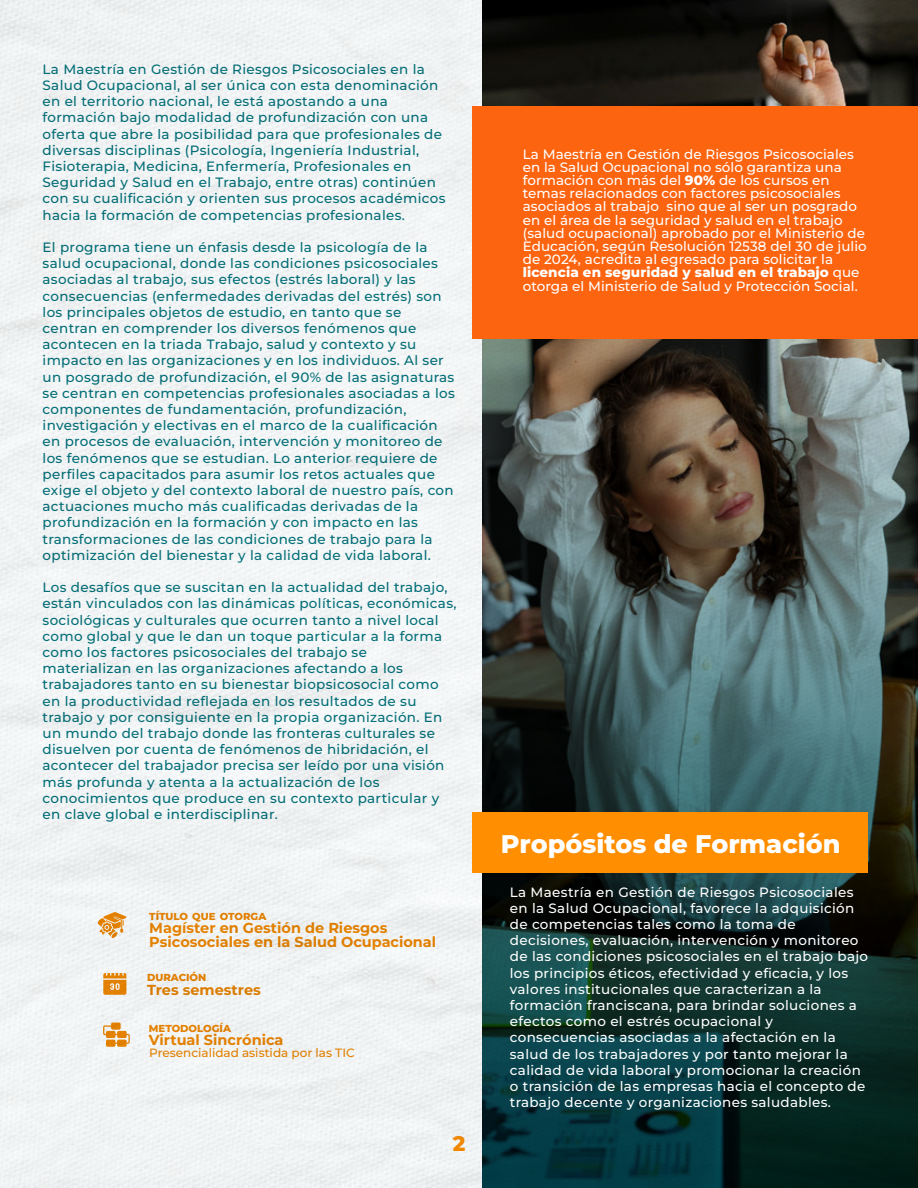
<style>
.page{position:relative;width:918px;height:1188px;background:#fff}
.page>*{position:absolute;margin:0;border:0;box-sizing:border-box;transform-origin:0 0}
.t1{font:800 25.5px "Montserrat";color:#fff}
.t2{font:800 21px "Montserrat";color:#ff8e00}
.t3{font:700 14.4px/13.5px "Montserrat";color:#f08700}
.t4{font:700 14.4px "Montserrat";color:#e88302}
.t5{font:500 13.5px/16.2px "Montserrat";letter-spacing:.025em;color:#03737c}
.t6{font:500 13.5px/16.2px "Montserrat";letter-spacing:.02em;color:#fff}
.t7{font:500 12px "Montserrat";color:#f08700}
.t8{font:800 10.05px "Montserrat";color:#f08700}
.s1{font-weight:800}
</style>
<div class="page">
<img style="left:0;top:0;width:918px;height:1188px">
<div style="left:473px;top:107px;width:445px;height:232px;background:#fc6410"></div>
<div style="left:473px;top:812px;width:395px;height:60px;background:#ff8e00"></div>
<p class="t5" style="left:43px;top:61px;width:404px">La Maestría en Gestión de Riesgos Psicosociales en la Salud Ocupacional, al ser única con esta denominación en el territorio nacional, le está apostando a una formación bajo modalidad de profundización con una oferta que abre la posibilidad para que profesionales de diversas disciplinas (Psicología, Ingeniería Industrial, Fisioterapia, Medicina, Enfermería, Profesionales en Seguridad y Salud en el Trabajo, entre otras) continúen con su cualificación y orienten sus procesos académicos hacia la formación de competencias profesionales.</p>
<p class="t5" style="left:43px;top:239px;width:414px">El programa tiene un énfasis desde la psicología de la salud ocupacional, donde las condiciones psicosociales asociadas al trabajo, sus efectos (estrés laboral) y las consecuencias (enfermedades derivadas del estrés) son los principales objetos de estudio, en tanto que se centran en comprender los diversos fenómenos que acontecen en la triada Trabajo, salud y contexto y su impacto en las organizaciones y en los individuos. Al ser un posgrado de profundización, el 90% de las asignaturas se centran en competencias profesionales asociadas a los componentes de fundamentación, profundización, investigación y electivas en el marco de la cualificación en procesos de evaluación, intervención y monitoreo de los fenómenos que se estudian. Lo anterior requiere de perfiles capacitados para asumir los retos actuales que exige el objeto y del contexto laboral de nuestro país, con actuaciones mucho más cualificadas derivadas de la profundización en la formación y con impacto en las transformaciones de las condiciones de trabajo para la optimización del bienestar y la calidad de vida laboral.</p>
<p class="t5" style="left:43px;top:579px;width:415px">Los desafíos que se suscitan en la actualidad del trabajo, están vinculados con las dinámicas políticas, económicas, sociológicas y culturales que ocurren tanto a nivel local como global y que le dan un toque particular a la forma como los factores psicosociales del trabajo se materializan en las organizaciones afectando a los trabajadores tanto en su bienestar biopsicosocial como en la productividad reflejada en los resultados de su trabajo y por consiguiente en la propia organización. En un mundo del trabajo donde las fronteras culturales se disuelven por cuenta de fenómenos de hibridación, el acontecer del trabajador precisa ser leído por una visión más profunda y atenta a la actualización de los conocimientos que produce en su contexto particular y en clave global e interdisciplinar.</p>
<p class="t8" style="left:149px;top:910px;width:119px">TÍTULO QUE OTORGA</p>
<p class="t3" style="left:149px;top:921px;width:288px">Magíster en Gestión de Riesgos<br>Psicosociales en la Salud Ocupacional</p>
<p class="t8" style="left:147px;top:971px;width:61px">DURACIÓN</p>
<p class="t4" style="left:147px;top:980px;width:115px">Tres semestres</p>
<p class="t8" style="left:149px;top:1021px;width:84px">METODOLOGÍA</p>
<p class="t3" style="left:149px;top:1033px;width:136px">Virtual Sincrónica</p>
<p class="t7" style="left:149px;top:1045px;width:207px">Presencialidad asistida por las TIC</p>
<h2 class="t2" style="left:453px;top:1129px;width:14px">2</h2>
<p class="t6" style="left:523px;top:147px;width:346px;line-height:13.2px">La Maestría en Gestión de Riesgos Psicosociales en la Salud Ocupacional no sólo garantiza una formación con más del <span class="s1">90%</span> de los cursos en temas relacionados con factores psicosociales asociados al trabajo sino que al ser un posgrado en el área de la seguridad y salud en el trabajo (salud ocupacional) aprobado por el Ministerio de Educación, según Resolución 12538 del 30 de julio de 2024, acredita al egresado para solicitar la <span class="s1">licencia en seguridad y salud en el trabajo</span> que otorga el Ministerio de Salud y Protección Social.</p>
<h1 class="t1" style="left:501px;top:827px;width:341px">Propósitos de Formación</h1>
<p class="t6" style="left:510px;top:883px;width:360px">La Maestría en Gestión de Riesgos Psicosociales en la Salud Ocupacional, favorece la adquisición de competencias tales como la toma de decisiones, evaluación, intervención y monitoreo de las condiciones psicosociales en el trabajo bajo los principios éticos, efectividad y eficacia, y los valores institucionales que caracterizan a la formación franciscana, para brindar soluciones a efectos como el estrés ocupacional y consecuencias asociadas a la afectación en la salud de los trabajadores y por tanto mejorar la calidad de vida laboral y promocionar la creación o transición de las empresas hacia el concepto de trabajo decente y organizaciones saludables.</p>
</div>
